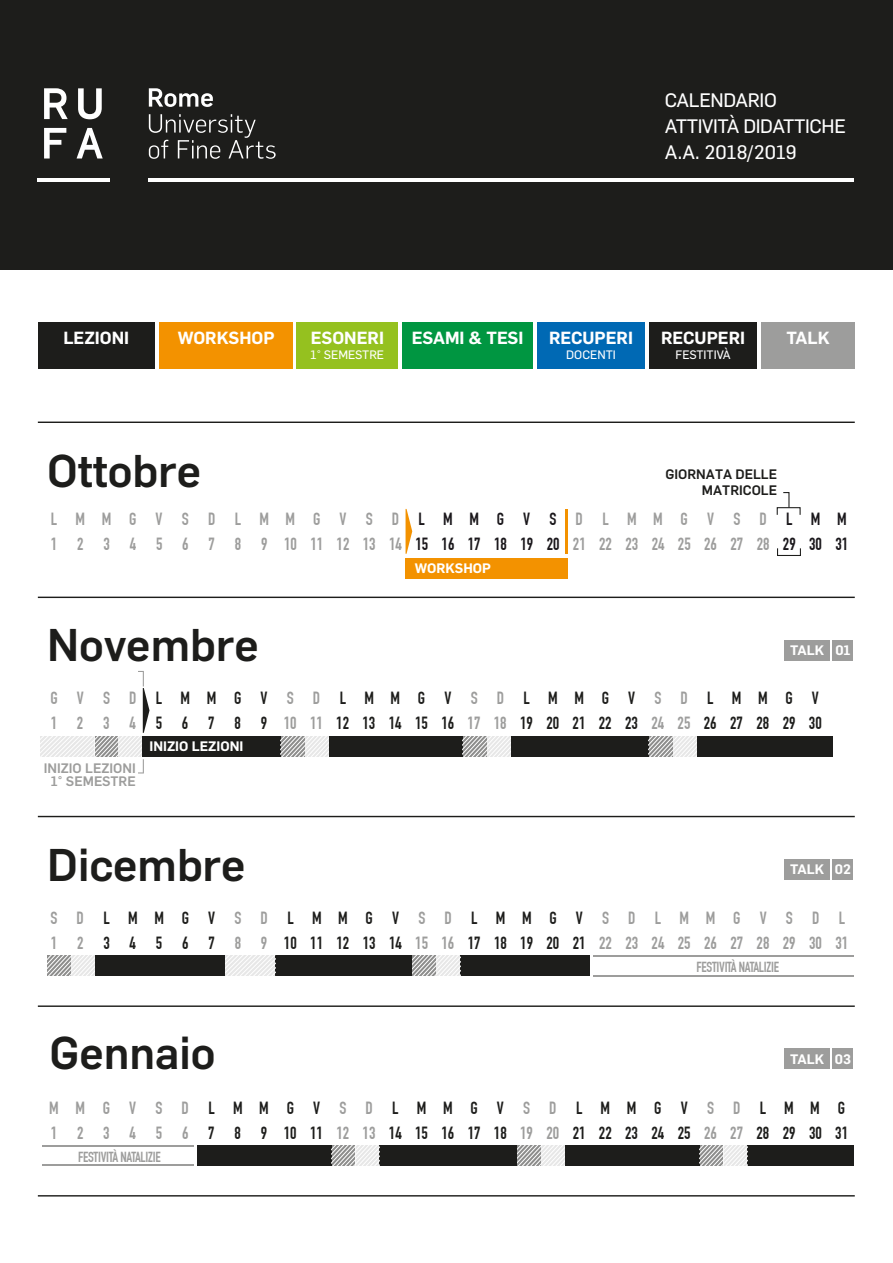
<style>
.page{position:relative;width:893px;height:1263px;background:#fff}
.page>*{position:absolute;margin:0;border:0;box-sizing:border-box;transform-origin:0 0}
.t1{font:500 45px "Flama";color:#1d1d1b}
.t2{font:19.2px/26.1px "Flama Basic";letter-spacing:-.02em;color:#fff}
.t3{font:700 17.25px "DIN Condensed";color:#9d9d9c}
.t4{font:700 17.25px "DIN Condensed";color:#1d1d1b}
.t5{font:700 17.25px "DIN Condensed";letter-spacing:1.105em;color:#9d9d9c}
.t6{font:700 17.25px "DIN Condensed";letter-spacing:1.105em;color:#1d1d1b}
.t7{font:600 17.25px "Flama";color:#fff}
.t8{font:700 14.25px "DIN Condensed";letter-spacing:-.02em;color:#9d9d9c}
.t9{font:600 13.5px "Flama";color:#fff}
.t10{font:500 13.5px/12.8px "Flama";color:#9d9d9c;text-align:center}
.t11{font:500 13.5px/16.2px "Flama";color:#1d1d1b;text-align:right}
.t12{font:12px "Flama Basic";color:#fff}
.s1{color:#1a171b}
.s2{color:#9d9d9c}
.s3{color:#1d1d1b}
</style>
<div class="page">
<div style="left:0;top:0;width:893px;height:270px;background:#1d1d1b"></div>
<div style="left:833px;top:859px;width:20px;height:20px;background:#9d9d9c"></div>
<div style="left:785px;top:859px;width:45px;height:20px;background:#9d9d9c"></div>
<div style="left:40px;top:736px;width:793px;height:21px;background:#1d1d1b"></div>
<div style="left:47px;top:956px;width:543px;height:20px;background:#1d1d1b"></div>
<div style="left:197px;top:1145px;width:656px;height:21px;background:#1d1d1b"></div>
<hr style="left:38px;top:422px;width:817px;height:1px;background:#1d1d1b">
<hr style="left:38px;top:597px;width:817px;height:1px;background:#1d1d1b">
<hr style="left:38px;top:816px;width:817px;height:1px;background:#1d1d1b">
<hr style="left:38px;top:1005px;width:817px;height:2px;background:#1d1d1b">
<hr style="left:38px;top:1195px;width:817px;height:1px;background:#1d1d1b">
<div style="left:833px;top:640px;width:20px;height:20px;background:#9d9d9c"></div>
<div style="left:785px;top:640px;width:45px;height:20px;background:#9d9d9c"></div>
<div style="left:537px;top:323px;width:108px;height:46px;background:#0069b4"></div>
<div style="left:402px;top:323px;width:131px;height:46px;background:#009641"></div>
<div style="left:297px;top:323px;width:101px;height:46px;background:#95c11f"></div>
<div style="left:159px;top:323px;width:133px;height:46px;background:#f39200"></div>
<div style="left:38px;top:323px;width:117px;height:46px;background:#1d1d1b"></div>
<div style="left:649px;top:323px;width:108px;height:46px;background:#1d1d1b"></div>
<div style="left:761px;top:323px;width:94px;height:46px;background:#9d9d9c"></div>
<hr style="left:592px;top:975px;width:261px;height:1px;background:#9d9d9c">
<hr style="left:592px;top:956px;width:261px;height:1px;background:#9d9d9c">
<hr style="left:43px;top:1165px;width:151px;height:1px;background:#9d9d9c">
<hr style="left:43px;top:1145px;width:151px;height:1px;background:#9d9d9c">
<div style="left:833px;top:1049px;width:20px;height:20px;background:#9d9d9c"></div>
<div style="left:785px;top:1049px;width:45px;height:20px;background:#9d9d9c"></div>
<svg style="left:149px;top:88px;width:64px;height:19px"></svg>
<svg style="left:149px;top:114px;width:127px;height:45px"></svg>
<hr style="left:149px;top:178px;width:705px;height:4px;background:#fff">
<hr style="left:37px;top:178px;width:73px;height:4px;background:#fff">
<svg style="left:44px;top:88px;width:24px;height:31px"></svg>
<svg style="left:78px;top:88px;width:24px;height:31px"></svg>
<svg style="left:77px;top:128px;width:26px;height:30px"></svg>
<svg style="left:44px;top:128px;width:22px;height:30px"></svg>
<div style="left:406px;top:558px;width:162px;height:20px;background:#f39200"></div>
<svg style="left:406px;top:509px;width:6px;height:45px"></svg>
<hr style="left:565px;top:509px;width:3px;height:45px;background:#f39200">
<div style="left:777px;top:548px;width:24px;height:8px;border:1px solid #1d1d1b"></div>
<div style="left:777px;top:507px;width:24px;height:8px;border:1px solid #1d1d1b"></div>
<svg style="left:782px;top:492px;width:8px;height:17px"></svg>
<svg style="left:281px;top:736px;width:47px;height:21px"></svg>
<svg style="left:47px;top:955px;width:48px;height:21px"></svg>
<svg style="left:413px;top:955px;width:47px;height:21px"></svg>
<svg style="left:332px;top:1145px;width:47px;height:21px"></svg>
<svg style="left:517px;top:1145px;width:48px;height:21px"></svg>
<svg style="left:700px;top:1145px;width:47px;height:21px"></svg>
<svg style="left:463px;top:736px;width:47px;height:21px"></svg>
<svg style="left:649px;top:736px;width:47px;height:21px"></svg>
<svg style="left:225px;top:956px;width:50px;height:20px"></svg>
<svg style="left:40px;top:671px;width:109px;height:102px"></svg>
<p class="t2" style="left:665px;top:86px;width:183px">CALENDARIO<br>ATTIVITÀ DIDATTICHE<br>A.A. 2018/2019</p>
<p class="t7" style="left:63px;top:325px;width:67px">LEZIONI</p>
<p class="t7" style="left:178px;top:325px;width:98px">WORKSHOP</p>
<p class="t7" style="left:412px;top:325px;width:113px">ESAMI &amp; TESI</p>
<p class="t7" style="left:549px;top:325px;width:86px">RECUPERI</p>
<p class="t7" style="left:661px;top:325px;width:86px">RECUPERI</p>
<p class="t7" style="left:786px;top:325px;width:45px">TALK</p>
<p class="t7" style="left:311px;top:325px;width:75px">ESONERI</p>
<p class="t12" style="left:311px;top:346px;width:75px">1° SEMESTRE</p>
<p class="t12" style="left:566px;top:346px;width:51px">DOCENTI</p>
<p class="t12" style="left:676px;top:346px;width:57px">FESTITIVÀ</p>
<h1 class="t1" style="left:47px;top:438px;width:155px">Ottobre</h1>
<p class="t11" style="left:666px;top:465px;width:113px">GIORNATA DELLE<br>MATRICOLE</p>
<p class="t5" style="left:51px;top:509px;width:797px">LMMGVSDLMMGVSD<span class="s1">LMMGVS</span>DLMMGVSD<span class="s1">LMM</span></p>
<p class="t3" style="left:51px;top:534px;width:799px">1 2 3 4 5 6 7 8 9 1011121314<span class="s1">151617181920</span>2122232425262728<span class="s1">293031</span></p>
<h1 class="t1" style="left:47px;top:613px;width:213px">Novembre</h1>
<p class="t9" style="left:415px;top:558px;width:78px">WORKSHOP</p>
<p class="t9" style="left:790px;top:640px;width:62px">TALK 01</p>
<p class="t6" style="left:50px;top:688px;width:770px"><span class="s2">GVSD</span>LMMGV<span class="s2">SD</span>LMMGV<span class="s2">SD</span>LMMGV<span class="s2">SD</span>LMMGV</p>
<p class="t4" style="left:51px;top:713px;width:773px"><span class="s2">1 2 3 4</span> 5 6 7 8 9 <span class="s2">1011</span>1213141516<span class="s2">1718</span>1920212223<span class="s2">2425</span>2627282930</p>
<p class="t10" style="left:44px;top:761px;width:94px">INIZIO LEZIONI<br>1° SEMESTRE</p>
<p class="t9" style="left:149px;top:737px;width:95px">INIZIO LEZIONI</p>
<h1 class="t1" style="left:47px;top:833px;width:200px">Dicembre</h1>
<p class="t9" style="left:790px;top:859px;width:62px">TALK 02</p>
<p class="t5" style="left:51px;top:907px;width:796px">SD<span class="s3">LMMGV</span>SD<span class="s3">LMMGV</span>SD<span class="s3">LMMGV</span>SDLMMGVSDL</p>
<p class="t3" style="left:51px;top:932px;width:799px">1 2 <span class="s3">3 4 5 6 7</span> 8 9 <span class="s3">1011121314</span>1516<span class="s3">1718192021</span>22232425262728293031</p>
<h1 class="t1" style="left:49px;top:1020px;width:168px">Gennaio</h1>
<p class="t8" style="left:696px;top:959px;width:84px">FESTIVITÀ NATALIZIE</p>
<p class="t9" style="left:790px;top:1049px;width:62px">TALK 03</p>
<p class="t6" style="left:49px;top:1097px;width:797px"><span class="s2">MMGVSD</span>LMMGV<span class="s2">SD</span>LMMGV<span class="s2">SD</span>LMMGV<span class="s2">SD</span>LMMG</p>
<p class="t4" style="left:51px;top:1122px;width:799px"><span class="s2">1 2 3 4 5 6</span> 7 8 9 1011<span class="s2">1213</span>1415161718<span class="s2">1920</span>2122232425<span class="s2">2627</span>28293031</p>
<p class="t8" style="left:78px;top:1148px;width:84px">FESTIVITÀ NATALIZIE</p>
</div>
